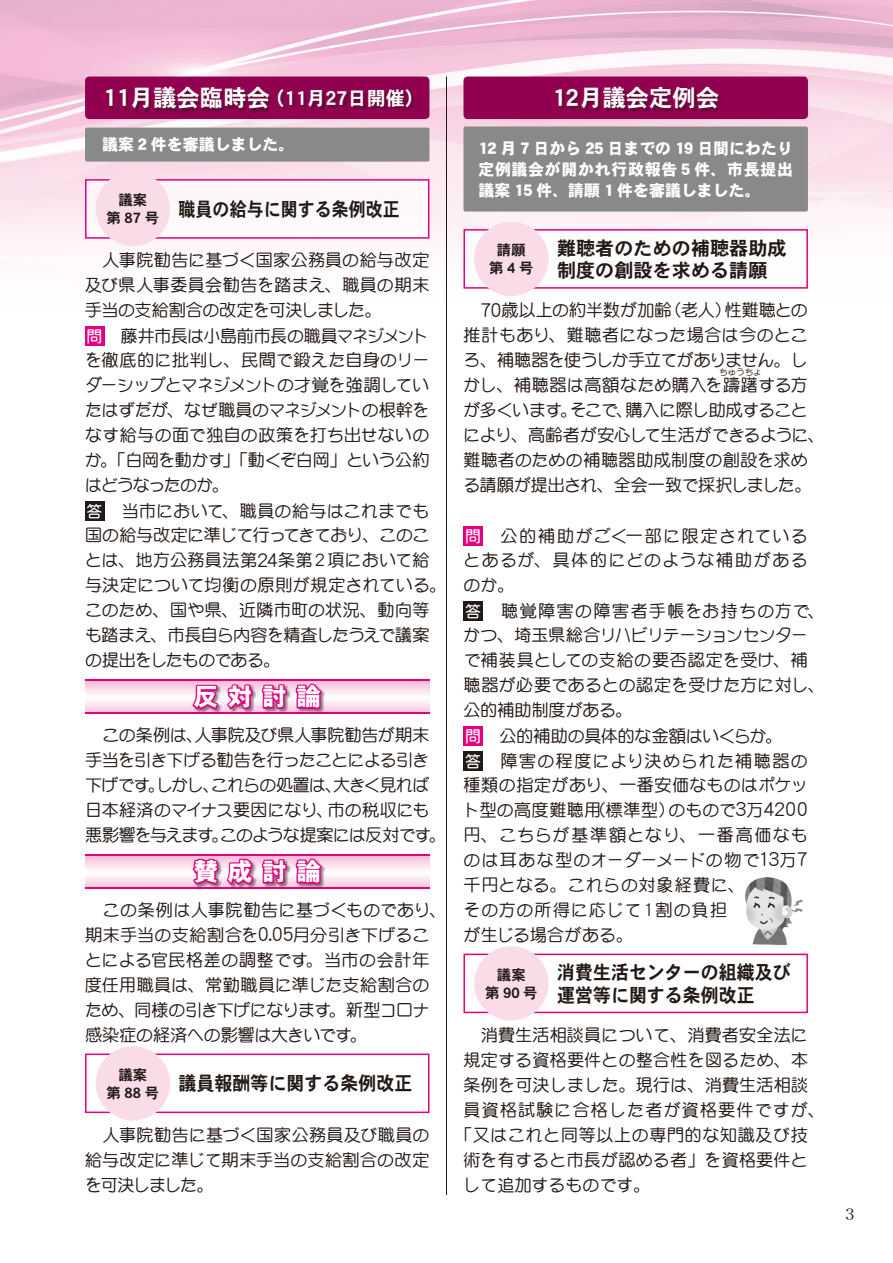
<style>
.page{position:relative;width:893px;height:1263px;background:#fff}
.page>*{position:absolute;margin:0;border:0;box-sizing:border-box;transform-origin:0 0}
.t1{font:24.45px "DFPHS Gothic CID W9";letter-spacing:.4em;color:#fff}
.t2{font:23.4px "DFPHS Gothic CID W7";color:#fff}
.t3{font:19.2px/22.4px "DFPHS Gothic CID W7";color:#231916;scale:.94 1}
.t4{font:19.2px/22.4px "DFPHS Gothic CID W7";color:#231916}
.t5{font:19.2px "DFPHS Gothic CID W7";color:#fff}
.t6{font:19.2px "DFPHS Gothic CID W7";color:#231916;scale:.89 1}
.t7{font:500 16.95px/25px "DFP Maru Gothic CID";letter-spacing:.01em;color:#231916}
.t8{font:500 16.95px/25.2px "DFP Maru Gothic CID";letter-spacing:-.01em;color:#231916}
.t9{font:500 16.95px/25px "DFP Maru Gothic CID";letter-spacing:-.035em;color:#231916}
.t10{font:500 16.95px/25px "DFP Maru Gothic CID";letter-spacing:-.025em;color:#231916}
.t11{font:500 16.95px/25px "DFP Maru Gothic CID";letter-spacing:.075em;color:#231916}
.t12{font:500 16.95px "DFP Maru Gothic CID";letter-spacing:.07em;color:#231916}
.t13{font:500 16.95px "DFP Maru Gothic CID";letter-spacing:.04em;color:#231916}
.t14{font:15.9px/21.3px "DFPHS Gothic CID W9";color:#fff;text-align:justify}
.t15{font:15.45px "Hira Min Pro W3";color:#231916}
.t16{font:14.4px/18px "DFPHS Gothic CID W7";letter-spacing:.25em;color:#231916;text-align:center}
.t17{font:500 8.55px "DFP Maru Gothic CID";color:#231916}
.s1{font-size:23.4px}
.s2{font-family:"DFPHS Maru Gothic CID W4";font-weight:400;font-size:15.9px;color:#fff}
.s3{font-size:18.75px}
</style>
<div class="page">
<img style="left:0;top:0;width:893px;height:296px">
<div style="left:463px;top:77px;width:345px;height:42px;background:#920050;border-radius:4px"></div>
<div style="left:555px;top:87px;width:168px;height:26px;background:#231916;opacity:.5"></div>
<div style="left:463px;top:126px;width:345px;height:86px;background:#898989;border-radius:2px"></div>
<div style="left:463px;top:229px;width:345px;height:60px;background:#fff"></div>
<div style="left:463px;top:229px;width:345px;height:60px;border:2px solid #e4007f"></div>
<div style="left:474px;top:222px;width:75px;height:74px;background:#fadce9;border-radius:50%"></div>
<div style="left:463px;top:526px;width:20px;height:19px;background:#e4007f"></div>
<div style="left:463px;top:601px;width:20px;height:19px;background:#231916"></div>
<div style="left:463px;top:726px;width:20px;height:19px;background:#e4007f"></div>
<div style="left:463px;top:751px;width:20px;height:19px;background:#231916"></div>
<div style="left:463px;top:954px;width:345px;height:59px;border:2px solid #e4007f"></div>
<div style="left:474px;top:946px;width:75px;height:74px;background:#fadce9;border-radius:50%"></div>
<div style="left:85px;top:77px;width:344px;height:42px;background:#920050;border-radius:4px"></div>
<div style="left:106px;top:86px;width:309px;height:27px;background:#231916;opacity:.5"></div>
<div style="left:85px;top:128px;width:344px;height:34px;background:#898989;border-radius:2px"></div>
<div style="left:85px;top:179px;width:344px;height:60px;background:#fdf8fb"></div>
<div style="left:85px;top:179px;width:344px;height:60px;border:2px solid #e4007f"></div>
<div style="left:96px;top:172px;width:74px;height:74px;background:#fadce9;border-radius:50%"></div>
<div style="left:85px;top:326px;width:19px;height:19px;background:#e4007f"></div>
<div style="left:85px;top:501px;width:19px;height:19px;background:#231916"></div>
<svg style="left:85px;top:681px;width:344px;height:31px"></svg>
<hr style="left:85px;top:679px;width:344px;height:2px;background:#e4007f">
<hr style="left:85px;top:712px;width:344px;height:1px;background:#e4007f">
<div style="left:192px;top:683px;width:134px;height:31px;background:#231916;opacity:.5"></div>
<svg style="left:190px;top:683px;width:64px;height:30px;background:#de5ea4"></svg>
<svg style="left:260px;top:683px;width:28px;height:28px"></svg>
<svg style="left:294px;top:681px;width:31px;height:30px"></svg>
<svg style="left:85px;top:855px;width:344px;height:32px"></svg>
<hr style="left:85px;top:854px;width:344px;height:1px;background:#e4007f">
<hr style="left:85px;top:887px;width:344px;height:1px;background:#e4007f">
<div style="left:193px;top:858px;width:133px;height:31px;background:#231916;opacity:.5"></div>
<svg style="left:188px;top:856px;width:100px;height:33px;background:#e05ea4"></svg>
<svg style="left:294px;top:856px;width:31px;height:30px"></svg>
<div style="left:85px;top:1053px;width:344px;height:60px;border:2px solid #e4007f"></div>
<div style="left:96px;top:1046px;width:74px;height:74px;background:#fadce9;border-radius:50%"></div>
<hr style="left:446px;top:77px;width:1px;height:1118px;background:#231916">
<img style="left:745px;top:877px;width:58px;height:68px">
<p class="t5" style="left:103px;top:88px;width:310px"><span class="s1">11月議会臨時会</span>　(11月27日開催)</p>
<p class="t14" style="left:102px;top:134px;width:194px">議案 2 件を審議しました。</p>
<p class="t16" style="left:107px;top:191px;width:54px">議案第87号</p>
<p class="t7" style="left:85px;top:247px;width:346px;text-indent:18px">人事院勧告に基づく国家公務員の給与改定及び県人事委員会勧告を踏まえ、職員の期末手当の支給割合の改定を可決しました。<br><span class="s2">問</span> 藤井市長は小島前市長の職員マネジメント</p>
<p class="t8" style="left:85px;top:347px;width:346px">を徹底的に批判し、民間で鍛えた自身のリーダーシップとマネジメントの才覚を強調していたはずだが、なぜ職員のマネジメントの根幹をなす給与の面で独自の政策を打ち出せないのか。「白岡を動かす」「動くぞ白岡」という公約はどうなったのか。<br><span class="s2">答</span> 当市において、職員の給与はこれまでも</p>
<p class="t7" style="left:85px;top:522px;width:363px">国の給与改定に準じて行ってきており、このことは、地方公務員法第<span class="s3">24</span>条第２項において給与決定について均衡の原則が規定されている。このため、国や県、近隣市町の状況、動向等も踏まえ、市長自ら内容を精査したうえで議案の提出をしたものである。</p>
<h1 class="t1" style="left:194px;top:683px;width:129px">反対討論</h1>
<p class="t9" style="left:85px;top:722px;width:363px;text-indent:17px">この条例は、人事院及び県人事院勧告が期末手当を引き下げる勧告を行ったことによる引き下げです。しかし、これらの処置は、大きく見れば日本経済のマイナス要因になり、市の税収にも悪影響を与えます。このような提案には反対です。</p>
<h1 class="t1" style="left:194px;top:858px;width:129px">賛成討論</h1>
<p class="t7" style="left:85px;top:897px;width:363px;text-indent:18px">この条例は人事院勧告に基づくものであり、期末手当の支給割合を<span class="s3">0.05</span>月分引き下げることによる官民格差の調整です。当市の会計年度任用職員は、常勤職員に準じた支給割合のため、同様の引き下げになります。新型コロナ感染症の経済への影響は大きいです。</p>
<p class="t3" style="left:179px;top:1072px;width:250px">議員報酬等に関する条例改正</p>
<p class="t6" style="left:179px;top:199px;width:250px">職員の給与に関する条例改正</p>
<p class="t16" style="left:107px;top:1065px;width:54px">議案第88号</p>
<p class="t7" style="left:85px;top:1122px;width:346px;text-align:justify;text-indent:18px">人事院勧告に基づく国家公務員及び職員の給与改定に準じて期末手当の支給割合の改定を可決しました。</p>
<h2 class="t2" style="left:552px;top:85px;width:169px">12月議会定例会</h2>
<p class="t14" style="left:478px;top:137px;width:316px">12 月 7 日から 25 日までの 19 日間にわたり定例議会が開かれ行政報告５件、市長提出議案 15 件、請願 1 件を審議しました。</p>
<p class="t4" style="left:557px;top:236px;width:231px">難聴者のための補聴器助成制度の創設を求める請願</p>
<p class="t16" style="left:489px;top:241px;width:46px">請願第4号</p>
<p class="t7" style="left:463px;top:297px;width:346px;text-align:justify;text-indent:17px"><span class="s3">70</span>歳以上の約半数が加齢（老人）性難聴との推計もあり、難聴者になった場合は今のところ、補聴器を使うしか手立てがありません。しかし、補聴器は高額なため購入を躊躇する方</p>
<p class="t17" style="left:719px;top:367px;width:44px">ちゅうちょ</p>
<p class="t10" style="left:463px;top:397px;width:363px">が多くいます。そこで、購入に際し助成することにより、高齢者が安心して生活ができるように、難聴者のための補聴器助成制度の創設を求める請願が提出され、全会一致で採択しました。</p>
<p class="t11" style="left:463px;top:523px;width:363px"><span class="s2">問</span> 公的補助がごく一部に限定されているとあるが、具体的にどのような補助があるのか。<br><span class="s2">答</span> 聴覚障害の障害者手帳をお持ちの方で、</p>
<p class="t7" style="left:463px;top:622px;width:363px">かつ、埼玉県総合リハビリテーションセンターで補装具としての支給の要否認定を受け、補聴器が必要であるとの認定を受けた方に対し、公的補助制度がある。<br><span class="s2">問</span> 公的補助の具体的な金額はいくらか。<br><span class="s2">答</span> 障害の程度により決められた補聴器の種類の指定があり、一番安価なものはポケット型の高度難聴用（標準型）のもので<span class="s3">3</span>万<span class="s3">4200</span>円、こちらが基準額となり、一番高価なものは耳あな型のオーダーメードの物で<span class="s3">13</span>万<span class="s3">7</span>千円となる。これらの対象経費に、<br>その方の所得に応じて１割の負担<br>が生じる場合がある。</p>
<p class="t3" style="left:557px;top:961px;width:250px">消費生活センターの組織及び運営等に関する条例改正</p>
<p class="t16" style="left:485px;top:965px;width:54px">議案第90号</p>
<p class="t7" style="left:481px;top:1022px;width:329px">消費生活相談員について、消費者安全法に</p>
<p class="t7" style="left:463px;top:1047px;width:346px">規定する資格要件との整合性を図るため、本</p>
<p class="t7" style="left:464px;top:1072px;width:346px">条例を可決しました。現行は、消費生活相談</p>
<p class="t12" style="left:464px;top:1100px;width:363px">員資格試験に合格した者が資格要件ですが、</p>
<p class="t13" style="left:455px;top:1125px;width:354px">「又はこれと同等以上の専門的な知識及び技</p>
<p class="t7" style="left:463px;top:1147px;width:346px">術を有すると市長が認める者」を資格要件と</p>
<p class="t7" style="left:463px;top:1172px;width:189px">して追加するものです。</p>
<p class="t15" style="left:846px;top:1201px;width:11px">3</p>
</div>
